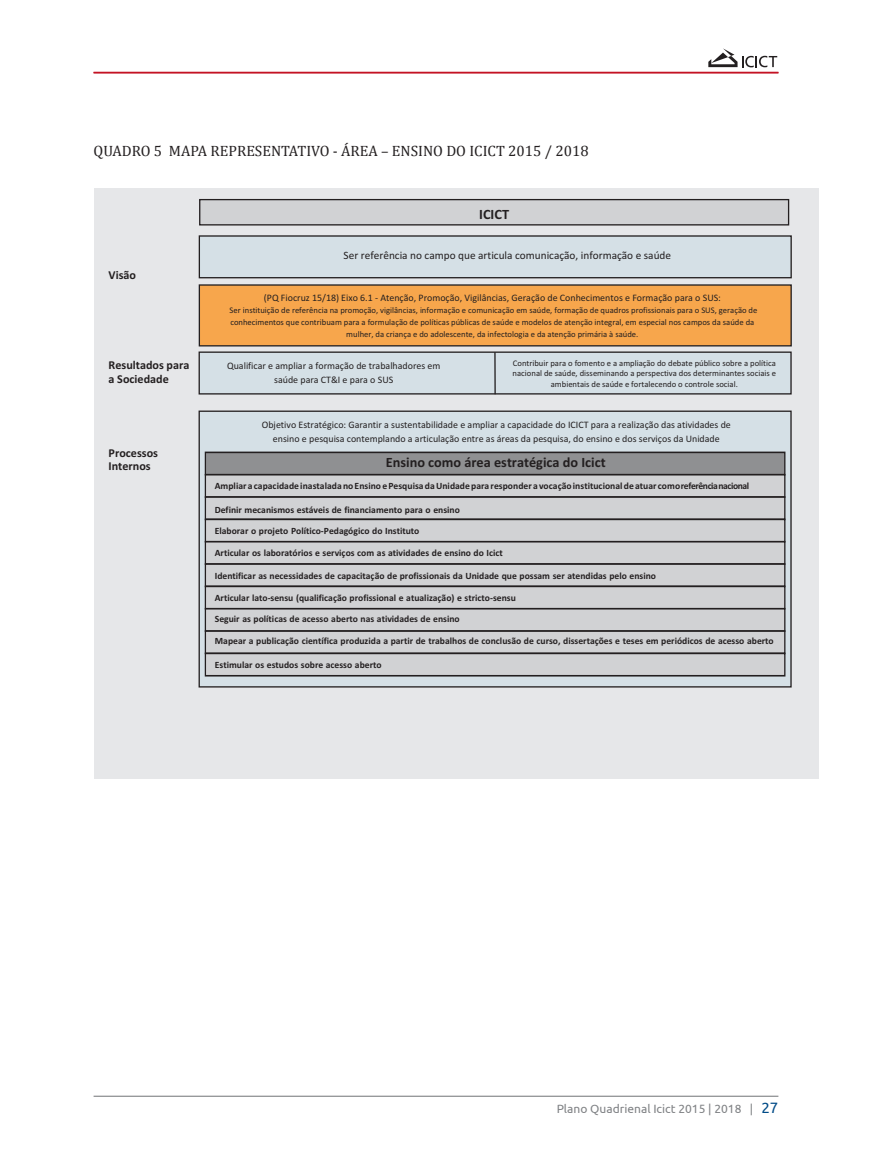
<style>
.page{position:relative;width:872px;height:1170px;background:#fff}
.page>*{position:absolute;margin:0;border:0;box-sizing:border-box;transform-origin:0 0}
.t1{font:15px "Cambria";color:#231f20}
.t2{font:700 14.25px "Calibri";color:#231f20}
.t3{font:700 12.15px/13.8px "Calibri";color:#231f20}
.t4{font:12px "Ubuntu";color:#808285}
.t5{font:11.25px "Calibri";color:#231f20}
.t6{font:9.9px/13.6px "Calibri";color:#231f20;text-align:center}
.t7{font:700 9.6px/21px "Calibri";color:#231f20}
.t8{font:8.55px/10.2px "Calibri";color:#231f20;text-align:center}
.s1{font-size:15px;color:#004b87}
</style>
<div class="page">
<hr style="left:94px;top:72px;width:684px;height:1px;background:#c41324">
<hr style="left:94px;top:1095px;width:684px;height:1px;background:#808285">
<svg style="left:708px;top:48px;width:69px;height:19px"></svg>
<div style="left:94px;top:188px;width:724px;height:590px;background:#e6e7e9"></div>
<div style="left:198px;top:410px;width:593px;height:277px;background:#d5e0e6;border:1px solid #231f20"></div>
<div style="left:199px;top:235px;width:593px;height:43px;background:#d5e0e6;border:1px solid #231f20"></div>
<div style="left:198px;top:351px;width:593px;height:43px;background:#d5e0e6;border:1px solid #231f20"></div>
<div style="left:199px;top:284px;width:593px;height:62px;background:#f7a64c;border:1px solid #231f20"></div>
<div style="left:199px;top:199px;width:590px;height:26px;background:#d1d2d4;border:1px solid #231f20"></div>
<hr style="left:494px;top:352px;width:2px;height:42px;background:#231f20">
<div style="left:205px;top:452px;width:580px;height:22px;background:#8f9092"></div>
<div style="left:205px;top:451px;width:580px;height:24px;border:1px solid #231f20"></div>
<div style="left:205px;top:474px;width:580px;height:23px;background:#d1d2d4"></div>
<div style="left:205px;top:474px;width:580px;height:23px;border:1px solid #231f20"></div>
<div style="left:205px;top:497px;width:580px;height:22px;background:#d1d2d4"></div>
<div style="left:205px;top:496px;width:580px;height:24px;border:1px solid #231f20"></div>
<div style="left:205px;top:519px;width:580px;height:22px;background:#d1d2d4"></div>
<div style="left:205px;top:518px;width:580px;height:24px;border:1px solid #231f20"></div>
<div style="left:205px;top:541px;width:580px;height:23px;background:#d1d2d4"></div>
<div style="left:205px;top:541px;width:580px;height:23px;border:1px solid #231f20"></div>
<div style="left:205px;top:564px;width:580px;height:22px;background:#d1d2d4"></div>
<div style="left:205px;top:563px;width:580px;height:24px;border:1px solid #231f20"></div>
<div style="left:205px;top:586px;width:580px;height:22px;background:#d1d2d4"></div>
<div style="left:205px;top:585px;width:580px;height:24px;border:1px solid #231f20"></div>
<div style="left:205px;top:608px;width:580px;height:23px;background:#d1d2d4"></div>
<div style="left:205px;top:608px;width:580px;height:23px;border:1px solid #231f20"></div>
<div style="left:205px;top:631px;width:580px;height:22px;background:#d1d2d4"></div>
<div style="left:205px;top:630px;width:580px;height:24px;border:1px solid #231f20"></div>
<div style="left:205px;top:653px;width:580px;height:22px;background:#d1d2d4"></div>
<div style="left:205px;top:652px;width:580px;height:24px;border:1px solid #231f20"></div>
<h1 class="t1" style="left:94px;top:142px;width:496px">QUADRO 5 MAPA REPRESENTATIVO - ÁREA – ENSINO DO ICICT 2015 / 2018</h1>
<h2 class="t2" style="left:479px;top:209px;width:31px">ICICT</h2>
<p class="t3" style="left:109px;top:269px;width:29px">Visão</p>
<p class="t3" style="left:109px;top:359px;width:82px">Resultados para a Sociedade</p>
<p class="t5" style="left:343px;top:251px;width:329px">Ser referência no campo que articula comunicação, informação e saúde</p>
<p class="t6" style="left:264px;top:291px;width:458px">(PQ Fiocruz 15/18) Eixo 6.1 - Atenção, Promoção, Vigilâncias, Geração de Conhecimentos e Formação para o SUS:</p>
<p class="t8" style="left:230px;top:305px;width:529px;line-height:11.9px">Ser instituição de referência na promoção, vigilâncias, informação e comunicação em saúde, formação de quadros profissionais para o SUS, geração de conhecimentos que contribuam para a formulação de políticas públicas de saúde e modelos de atenção integral, em especial nos campos da saúde da mulher, da criança e do adolescente, da infectologia e da atenção primária à saúde.</p>
<p class="t6" style="left:227px;top:360px;width:215px">Qualificar e ampliar a formação de trabalhadores em saúde para CT&amp;I e para o SUS</p>
<p class="t8" style="left:512px;top:359px;width:265px">Contribuir para o fomento e a ampliação do debate público sobre a política nacional de saúde, disseminando a perspectiva dos determinantes sociais e ambientais de saúde e fortalecendo o controle social.</p>
<p class="t6" style="left:262px;top:419px;width:470px">Objetivo Estratégico: Garantir a sustentabilidade e ampliar a capacidade do ICICT para a realização das atividades de ensino e pesquisa contemplando a articulação entre as áreas da pesquisa, do ensino e dos serviços da Unidade</p>
<p class="t3" style="left:109px;top:447px;width:51px;line-height:13px">Processos<br>Internos</p>
<h2 class="t2" style="left:386px;top:457px;width:221px">Ensino como área estratégica do Icict</h2>
<p class="t7" style="left:215px;top:476px;width:536px">Ampliar acapacidade inastaladanoEnsinoePesquisadaUnidadepara respondera vocaçãoinstitucionalde atuar comoreferêncianacional</p>
<p class="t7" style="left:215px;top:500px;width:247px">Definir mecanismos estáveis de financiamento para o ensino<br>Elaborar o projeto Político-Pedagógico do Instituto</p>
<p class="t7" style="left:215px;top:543px;width:290px">Articular os laboratórios e serviços com as atividades de ensino do Icict</p>
<p class="t7" style="left:215px;top:566px;width:443px">Identificar as necessidades de capacitação de profissionais da Unidade que possam ser atendidas pelo ensino</p>
<p class="t7" style="left:215px;top:587px;width:302px">Articular lato-sensu (qualificação profissional e atualização) e stricto-sensu</p>
<p class="t7" style="left:215px;top:609px;width:246px">Seguir as políticas de acesso aberto nas atividades de ensino</p>
<p class="t7" style="left:215px;top:631px;width:560px">Mapear a publicação científica produzida a partir de trabalhos de conclusão de curso, dissertações e teses em periódicos de acesso aberto</p>
<p class="t7" style="left:215px;top:654px;width:168px">Estimular os estudos sobre acesso aberto</p>
<p class="t4" style="left:556px;top:1101px;width:223px">Plano Quadrienal Icict 2015 | 2018 | <span class="s1">27</span></p>
</div>
